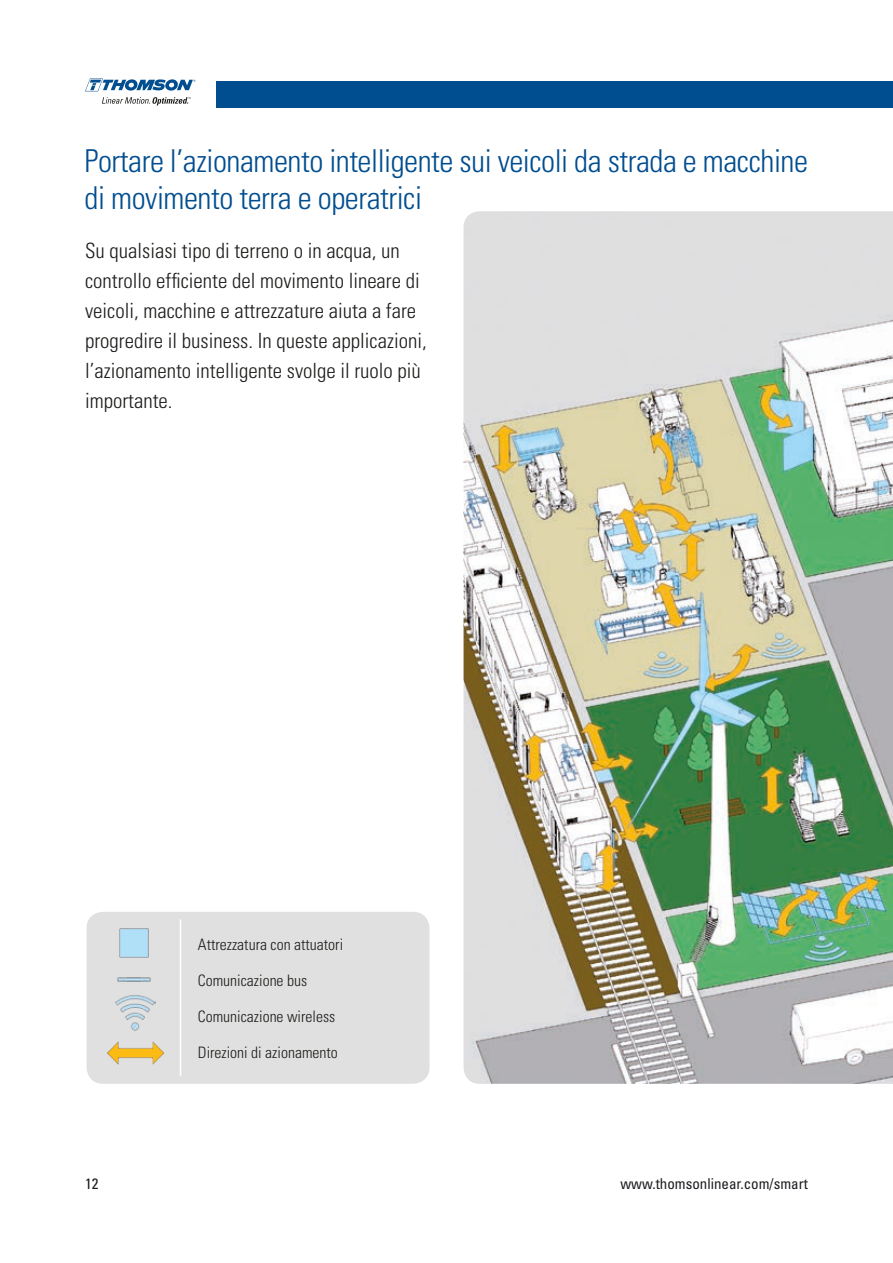
<style>
.page{position:relative;width:893px;height:1263px;background:#fff}
.page>*{position:absolute;margin:0;border:0;box-sizing:border-box;transform-origin:0 0}
.t1{font:300 condensed 31.5px/37.5px "Univers";letter-spacing:-.015em;color:#004d8f}
.t2{font:300 condensed 21px/30px "Univers";color:#1d1d1b}
.t3{font:300 condensed 15.75px "Univers";color:#1d1d1b}
.t4{font:condensed 15px "Univers";color:#1c1d21}
.t5{font:condensed 15px "Univers";color:#1d1d1b}
</style>
<div class="page">
<div style="left:217px;top:81px;width:676px;height:27px;background:#004d8f"></div>
<svg style="left:85px;top:78px;width:111px;height:13px"></svg>
<svg style="left:102px;top:97px;width:89px;height:9px"></svg>
<img style="left:464px;top:211px;width:429px;height:873px">
<div style="left:87px;top:912px;width:342px;height:172px;background:#e0e0e0;border-radius:17px"></div>
<img style="left:107px;top:1042px;width:57px;height:23px">
<img style="left:119px;top:928px;width:30px;height:30px">
<img style="left:117px;top:977px;width:10px;height:5px">
<img style="left:127px;top:977px;width:24px;height:5px">
<img style="left:115px;top:995px;width:41px;height:36px">
<hr style="left:180px;top:920px;width:1px;height:155px;background:#fff">
<h1 class="t1" style="left:85px;top:142px;width:725px">Portare l’azionamento intelligente sui veicoli da strada e macchine di movimento terra e operatrici</h1>
<p class="t2" style="left:85px;top:236px;width:343px">Su qualsiasi tipo di terreno o in acqua, un controllo efficiente del movimento lineare di veicoli, macchine e attrezzature aiuta a fare progredire il business. In queste applicazioni, l’azionamento intelligente svolge il ruolo più importante.</p>
<p class="t3" style="left:198px;top:935px;width:147px">Attrezzatura con attuatori</p>
<p class="t3" style="left:198px;top:971px;width:111px">Comunicazione bus</p>
<p class="t3" style="left:198px;top:1007px;width:139px">Comunicazione wireless</p>
<p class="t3" style="left:198px;top:1043px;width:141px">Direzioni di azionamento</p>
<p class="t5" style="left:85px;top:1174px;width:15px">12</p>
<p class="t4" style="left:620px;top:1174px;width:189px">www.thomsonlinear.com/smart</p>
</div>
